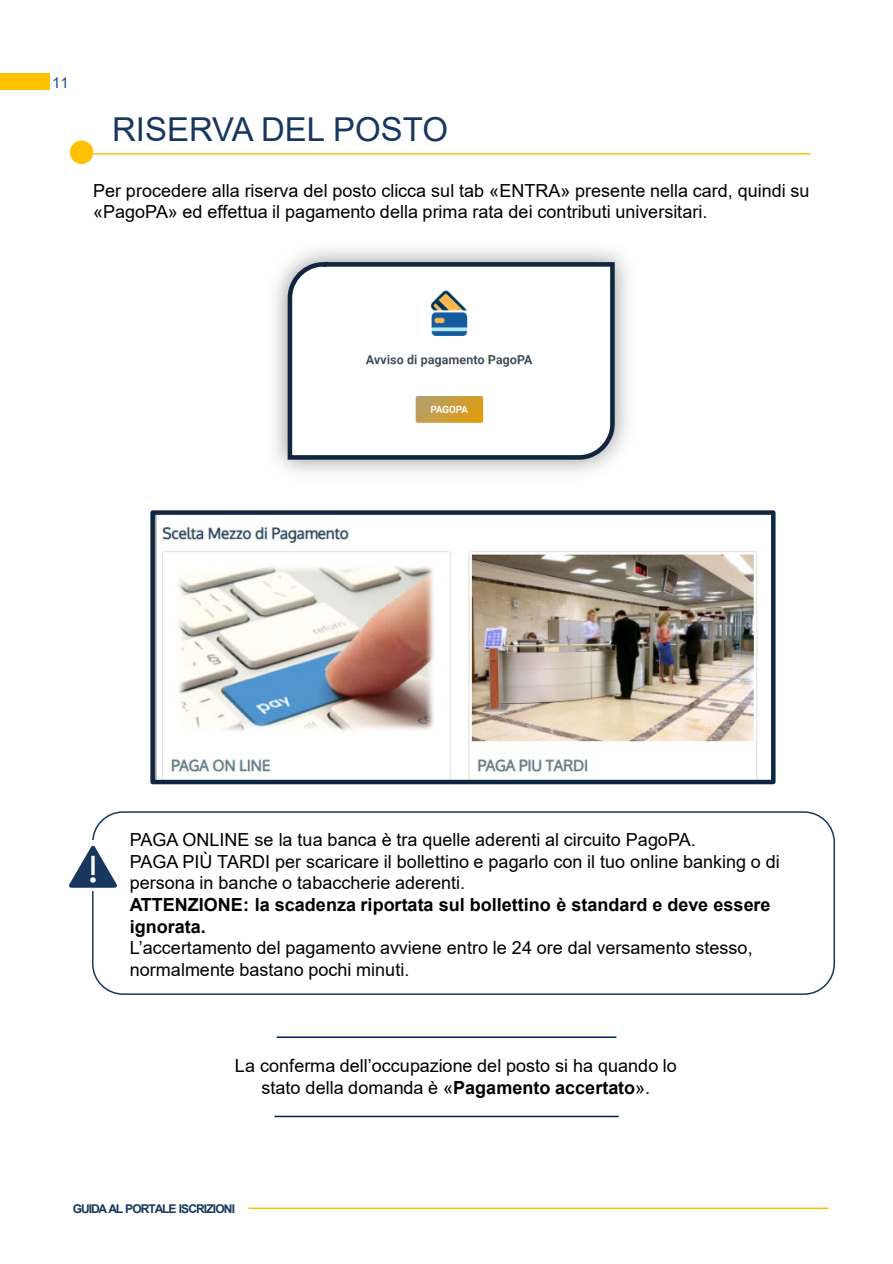
<style>
.page{position:relative;width:893px;height:1264px;background:#fff}
.page>*{position:absolute;margin:0;border:0;box-sizing:border-box;transform-origin:0 0}
.t1{font:33px "Arial";color:#17375e}
.t2{font:18px/21.6px "Arial";color:#000}
.t3{font:700 18px/21.6px "Arial";color:#000}
.t4{font:15px "Arial";color:#1f497d}
.t5{font:700 12px "Arial";letter-spacing:-.08em;color:#17375e}
.s1{font-weight:700}
</style>
<div class="page">
<hr style="left:248px;top:1207px;width:580px;height:1px;background:#ffc000">
<hr style="left:276px;top:1036px;width:340px;height:1px;background:#002060">
<hr style="left:274px;top:1115px;width:344px;height:1px;background:#002060">
<hr style="left:91px;top:153px;width:719px;height:1px;background:#ffc000">
<svg style="left:69px;top:140px;width:25px;height:25px"></svg>
<svg style="left:285px;top:259px;width:332px;height:203px"></svg>
<img style="left:155px;top:515px;width:602px;height:264px">
<div style="left:150px;top:510px;width:625px;height:274px;border:4px solid #10253f"></div>
<div style="left:92px;top:811px;width:743px;height:183px;border:2px solid #17375e;border-radius:30px"></div>
<img style="left:83px;top:840px;width:24px;height:50px">
<svg style="left:69px;top:845px;width:48px;height:42px"></svg>
<div style="left:0;top:73px;width:50px;height:17px;background:#ffc000"></div>
<p class="t4" style="left:52px;top:72px;width:18px">11</p>
<p class="t1" style="left:112px;top:106px;width:337px">RISERVA DEL POSTO</p>
<p class="t2" style="left:93px;top:179px;width:718px">Per procedere alla riserva del posto clicca sul tab «ENTRA» presente nella card, quindi su «PagoPA» ed effettua il pagamento della prima rata dei contributi universitari.</p>
<p class="t2" style="left:130px;top:828px;width:567px">PAGA ONLINE se la tua banca è tra quelle aderenti al circuito PagoPA.</p>
<p class="t2" style="left:130px;top:850px;width:651px">PAGA PIÙ TARDI per scaricare il bollettino e pagarlo con il tuo online banking o di persona in banche o tabaccherie aderenti.</p>
<p class="t3" style="left:130px;top:893px;width:642px">ATTENZIONE: la scadenza riportata sul bollettino è standard e deve essere ignorata.</p>
<p class="t2" style="left:130px;top:936px;width:624px">L’accertamento del pagamento avviene entro le 24 ore dal versamento stesso, normalmente bastano pochi minuti.</p>
<p class="t2" style="left:235px;top:1054px;width:443px;text-align:center">La conferma dell’occupazione del posto si ha quando lo stato della domanda è «<span class="s1">Pagamento accertato</span>».</p>
<p class="t5" style="left:73px;top:1199px;width:164px">GUIDA AL PORTALE ISCRIZIONI</p>
</div>
